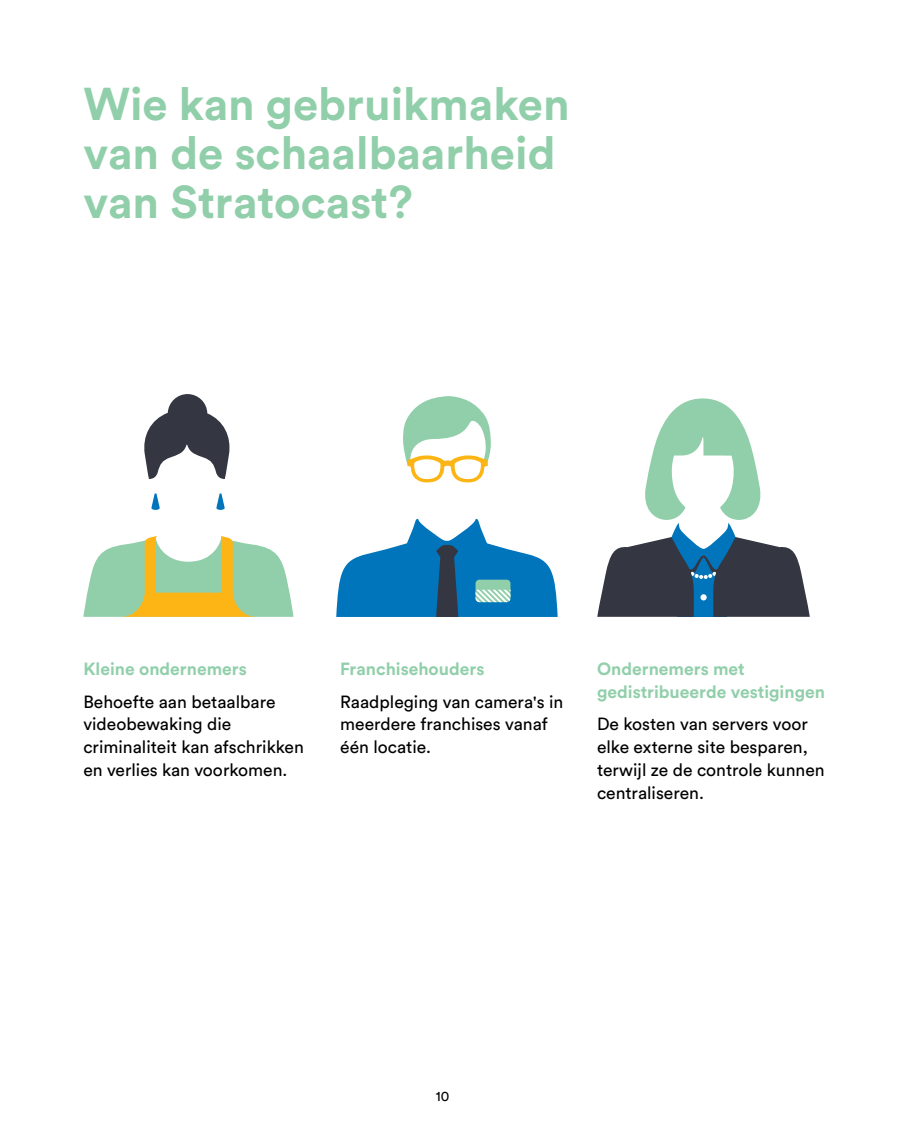
<style>
.page{position:relative;width:918px;height:1141px;background:#fff}
.page>*{position:absolute;margin:0;border:0;box-sizing:border-box;transform-origin:0 0}
.t1{font:700 45.5px/49px "Circular Pro";color:#91cfaa}
.t2{font:17.5px/22.8px "Circular Pro";color:#000}
.t3{font:700 17.5px/22.8px "Circular Pro";color:#91cfaa}
.t4{font:14px "Circular Pro";color:#000}
</style>
<div class="page">
<svg style="left:336px;top:518px;width:221px;height:99px"></svg>
<svg style="left:403px;top:396px;width:88px;height:86px"></svg>
<svg style="left:597px;top:398px;width:213px;height:219px"></svg>
<svg style="left:83px;top:536px;width:210px;height:81px"></svg>
<svg style="left:151px;top:493px;width:9px;height:17px"></svg>
<svg style="left:216px;top:493px;width:9px;height:17px"></svg>
<svg style="left:144px;top:394px;width:86px;height:85px"></svg>
<h1 class="t1" style="left:83px;top:78px;width:488px">Wie kan gebruikmaken van de schaalbaarheid van Stratocast?</h1>
<p class="t3" style="left:83px;top:657px;width:165px">Kleine ondernemers</p>
<p class="t2" style="left:83px;top:689px;width:222px">Behoefte aan betaalbare videobewaking die criminaliteit kan afschrikken en verlies kan voorkomen.</p>
<p class="t3" style="left:340px;top:657px;width:146px">Franchisehouders</p>
<p class="t2" style="left:340px;top:689px;width:225px">Raadpleging van camera's in meerdere franchises vanaf één locatie.</p>
<p class="t3" style="left:597px;top:657px;width:229px">Ondernemers met gedistribueerde vestigingen</p>
<p class="t2" style="left:597px;top:712px;width:229px">De kosten van servers voor elke externe site besparen, terwijl ze de controle kunnen centraliseren.</p>
<p class="t4" style="left:436px;top:1087px;width:15px">10</p>
</div>
